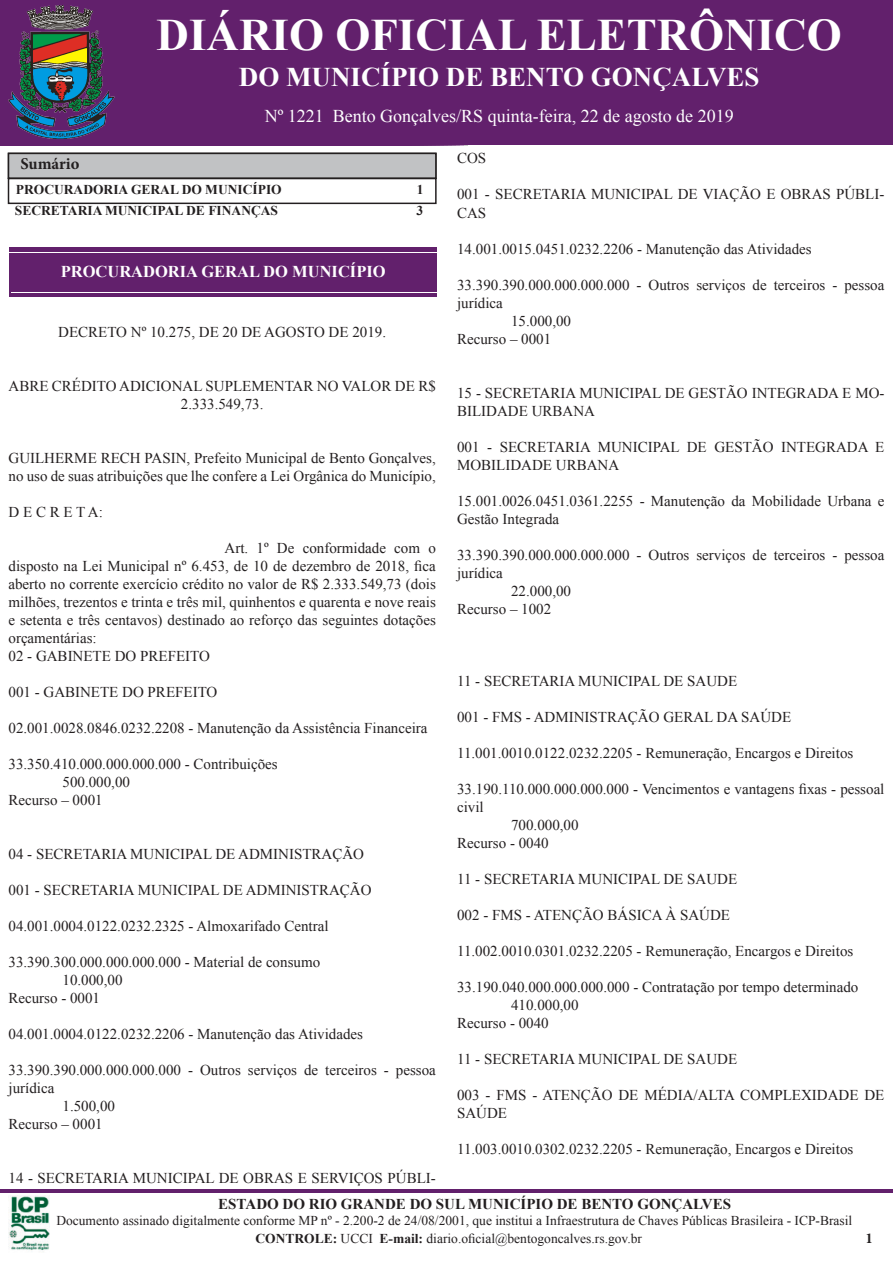
<style>
.page{position:relative;width:893px;height:1263px;background:#fff}
.page>*{position:absolute;margin:0;border:0;box-sizing:border-box;transform-origin:0 0}
.t1{font:700 45px "Times New Roman";color:#fff}
.t2{font:700 27px "Times New Roman";color:#fff}
.t3{font:18px "Times New Roman";color:#fff}
.t4{font:700 16.5px "Times New Roman";color:#fff}
.t5{font:700 16.5px "Minion Pro";color:#231f20}
.t6{font:15px/18px "Times New Roman";color:#231f20}
.t7{font:700 15px "Times New Roman";color:#231f20}
.t8{font:700 15px "Minion Pro";color:#231f20}
.t9{font:13.5px "Times New Roman";color:#231f20}
.t10{font:700 13.5px "Times New Roman";color:#231f20}
.s1{font-weight:700}
</style>
<div class="page">
<div style="left:9px;top:153px;width:427px;height:25px;background:#c1c2c4"></div>
<div style="left:8px;top:153px;width:429px;height:26px;border:2px solid #231f20"></div>
<div style="left:8px;top:178px;width:429px;height:26px;border:2px solid #231f20"></div>
<div style="left:10px;top:247px;width:427px;height:50px;background:#62206c"></div>
<hr style="left:11px;top:292px;width:432px;height:1px;background:#fff">
<hr style="left:9px;top:252px;width:432px;height:1px;background:#fff">
<img style="left:9px;top:1195px;width:41px;height:56px">
<svg style="left:0;top:0;width:893px;height:146px;background:#60256c"></svg>
<hr style="left:0;top:1189px;width:893px;height:3px;background:#62206c">
<p class="t1" style="left:157px;top:4px;width:687px">DIÁRIO OFICIAL ELETRÔNICO</p>
<p class="t2" style="left:239px;top:58px;width:522px">DO MUNICÍPIO DE BENTO GONÇALVES</p>
<p class="t3" style="left:288px;top:104px;width:346px">1221 Bento Gonçalves/RS quinta-feira, 22 de a</p>
<p class="t3" style="left:725px;top:104px;width:10px">9</p>
<p class="t3" style="left:265px;top:104px;width:470px">Nº 473 Bento Gonçalves/RS Quinta-feira, 10 de Agosto de 2016</p>
<p class="t3" style="left:501px;top:104px;width:15px">ar</p>
<p class="t5" style="left:20px;top:152px;width:61px">Sumário</p>
<p class="t10" style="left:16px;top:180px;width:267px">PROCURADORIA GERAL DO MUNICÍPIO</p>
<p class="t10" style="left:417px;top:180px;width:8px">1</p>
<p class="t10" style="left:15px;top:201px;width:265px">SECRETARIA MUNICIPAL DE FINANÇAS</p>
<p class="t10" style="left:416px;top:201px;width:8px">3</p>
<p class="t4" style="left:61px;top:260px;width:326px">PROCURADORIA GERAL DO MUNICÍPIO</p>
<p class="t6" style="left:58px;top:322px;width:329px">DECRETO Nº 10.275, DE 20 DE AGOSTO DE 2019.</p>
<p class="t6" style="left:9px;top:376px;width:429px;text-align:center">ABRE CRÉDITO ADICIONAL SUPLEMENTAR NO VALOR DE R$<br>2.333.549,73.</p>
<p class="t6" style="left:9px;top:448px;width:429px">GUILHERME RECH PASIN, Prefeito Municipal de Bento Gonçalves, no uso de suas atribuições que lhe confere a Lei Orgânica do Município,</p>
<p class="t6" style="left:9px;top:502px;width:96px">D E C R E T A:</p>
<p class="t6" style="left:9px;top:538px;width:429px;text-align:justify;text-indent:216px">Art. 1º De conformidade com o disposto na Lei Municipal nº 6.453, de 10 de dezembro de 2018, fica aberto no corrente exercício crédito no valor de R$ 2.333.549,73 (dois milhões, trezentos e trinta e três mil, quinhentos e quarenta e nove reais e setenta e três centavos) destinado ao reforço das seguintes dotações orçamentárias:</p>
<p class="t6" style="left:9px;top:646px;width:203px">02 - GABINETE DO PREFEITO</p>
<p class="t6" style="left:9px;top:682px;width:210px">001 - GABINETE DO PREFEITO</p>
<p class="t6" style="left:9px;top:718px;width:421px">02.001.0028.0846.0232.2208 - Manutenção da Assistência Financeira</p>
<p class="t6" style="left:9px;top:754px;width:271px">33.350.410.000.000.000.000 - Contribuições</p>
<p class="t6" style="left:63px;top:772px;width:69px">500.000,00</p>
<p class="t6" style="left:9px;top:790px;width:96px">Recurso – 0001</p>
<p class="t6" style="left:9px;top:844px;width:357px">04 - SECRETARIA MUNICIPAL DE ADMINISTRAÇÃO</p>
<p class="t6" style="left:9px;top:880px;width:365px">001 - SECRETARIA MUNICIPAL DE ADMINISTRAÇÃO</p>
<p class="t6" style="left:9px;top:916px;width:321px">04.001.0004.0122.0232.2325 - Almoxarifado Central</p>
<p class="t6" style="left:9px;top:952px;width:313px">33.390.300.000.000.000.000 - Material de consumo</p>
<p class="t6" style="left:63px;top:970px;width:61px">10.000,00</p>
<p class="t6" style="left:9px;top:988px;width:93px">Recurso - 0001</p>
<p class="t6" style="left:9px;top:1024px;width:356px">04.001.0004.0122.0232.2206 - Manutenção das Atividades</p>
<p class="t6" style="left:9px;top:1060px;width:429px">33.390.390.000.000.000.000 - Outros serviços de terceiros - pessoa jurídica</p>
<p class="t6" style="left:63px;top:1096px;width:54px">1.500,00</p>
<p class="t6" style="left:9px;top:1114px;width:96px">Recurso – 0001</p>
<p class="t6" style="left:9px;top:1168px;width:429px">14 - SECRETARIA MUNICIPAL DE OBRAS E SERVIÇOS PÚBLI-</p>
<p class="t6" style="left:457px;top:149px;width:31px">COS</p>
<p class="t6" style="left:457px;top:185px;width:429px">001 - SECRETARIA MUNICIPAL DE VIAÇÃO E OBRAS PÚBLI-<br>CAS</p>
<p class="t6" style="left:457px;top:239px;width:356px">14.001.0015.0451.0232.2206 - Manutenção das Atividades</p>
<p class="t6" style="left:457px;top:275px;width:429px">33.390.390.000.000.000.000 - Outros serviços de terceiros - pessoa jurídica</p>
<p class="t6" style="left:511px;top:311px;width:61px">15.000,00</p>
<p class="t6" style="left:457px;top:329px;width:96px">Recurso – 0001</p>
<p class="t6" style="left:457px;top:383px;width:429px">15 - SECRETARIA MUNICIPAL DE GESTÃO INTEGRADA E MO-<br>BILIDADE URBANA</p>
<p class="t6" style="left:457px;top:437px;width:429px">001 - SECRETARIA MUNICIPAL DE GESTÃO INTEGRADA E<br>MOBILIDADE URBANA</p>
<p class="t6" style="left:457px;top:491px;width:429px">15.001.0026.0451.0361.2255 - Manutenção da Mobilidade Urbana e<br>Gestão Integrada</p>
<p class="t6" style="left:457px;top:545px;width:429px">33.390.390.000.000.000.000 - Outros serviços de terceiros - pessoa jurídica</p>
<p class="t6" style="left:511px;top:581px;width:61px">22.000,00</p>
<p class="t6" style="left:457px;top:599px;width:96px">Recurso – 1002</p>
<p class="t6" style="left:457px;top:671px;width:282px">11 - SECRETARIA MUNICIPAL DE SAUDE</p>
<p class="t6" style="left:457px;top:707px;width:336px">001 - FMS - ADMINISTRAÇÃO GERAL DA SAÚDE</p>
<p class="t6" style="left:457px;top:743px;width:398px">11.001.0010.0122.0232.2205 - Remuneração, Encargos e Direitos</p>
<p class="t6" style="left:457px;top:779px;width:429px">33.190.110.000.000.000.000 - Vencimentos e vantagens fixas - pessoal civil</p>
<p class="t6" style="left:511px;top:815px;width:69px">700.000,00</p>
<p class="t6" style="left:457px;top:833px;width:93px">Recurso - 0040</p>
<p class="t6" style="left:457px;top:869px;width:282px">11 - SECRETARIA MUNICIPAL DE SAUDE</p>
<p class="t6" style="left:457px;top:905px;width:274px">002 - FMS - ATENÇÃO BÁSICA À SAÚDE</p>
<p class="t6" style="left:457px;top:941px;width:398px">11.002.0010.0301.0232.2205 - Remuneração, Encargos e Direitos</p>
<p class="t6" style="left:457px;top:977px;width:403px">33.190.040.000.000.000.000 - Contratação por tempo determinado</p>
<p class="t6" style="left:511px;top:995px;width:69px">410.000,00</p>
<p class="t6" style="left:457px;top:1013px;width:93px">Recurso - 0040</p>
<p class="t6" style="left:457px;top:1049px;width:282px">11 - SECRETARIA MUNICIPAL DE SAUDE</p>
<p class="t6" style="left:457px;top:1085px;width:429px">003 - FMS - ATENÇÃO DE MÉDIA/ALTA COMPLEXIDADE DE<br>SAÚDE</p>
<p class="t6" style="left:457px;top:1139px;width:398px">11.003.0010.0302.0232.2205 - Remuneração, Encargos e Direitos</p>
<p class="t7" style="left:218px;top:1193px;width:514px">ESTADO DO RIO GRANDE DO SUL MUNICÍPIO DE BENTO GONÇALVES</p>
<p class="t9" style="left:56px;top:1211px;width:797px">Documento assinado digitalmente conforme MP nº - 2.200-2 de 24/08/2001, que institui a Infraestrutura de Chaves Públicas Brasileira - ICP-Brasil</p>
<p class="t9" style="left:255px;top:1229px;width:388px"><span class="s1">CONTROLE:</span> UCCI <span class="s1">E-mail:</span> diario.oficial@bentogoncalves.rs.gov.br</p>
<p class="t8" style="left:865px;top:1227px;width:9px">1</p>
</div>
